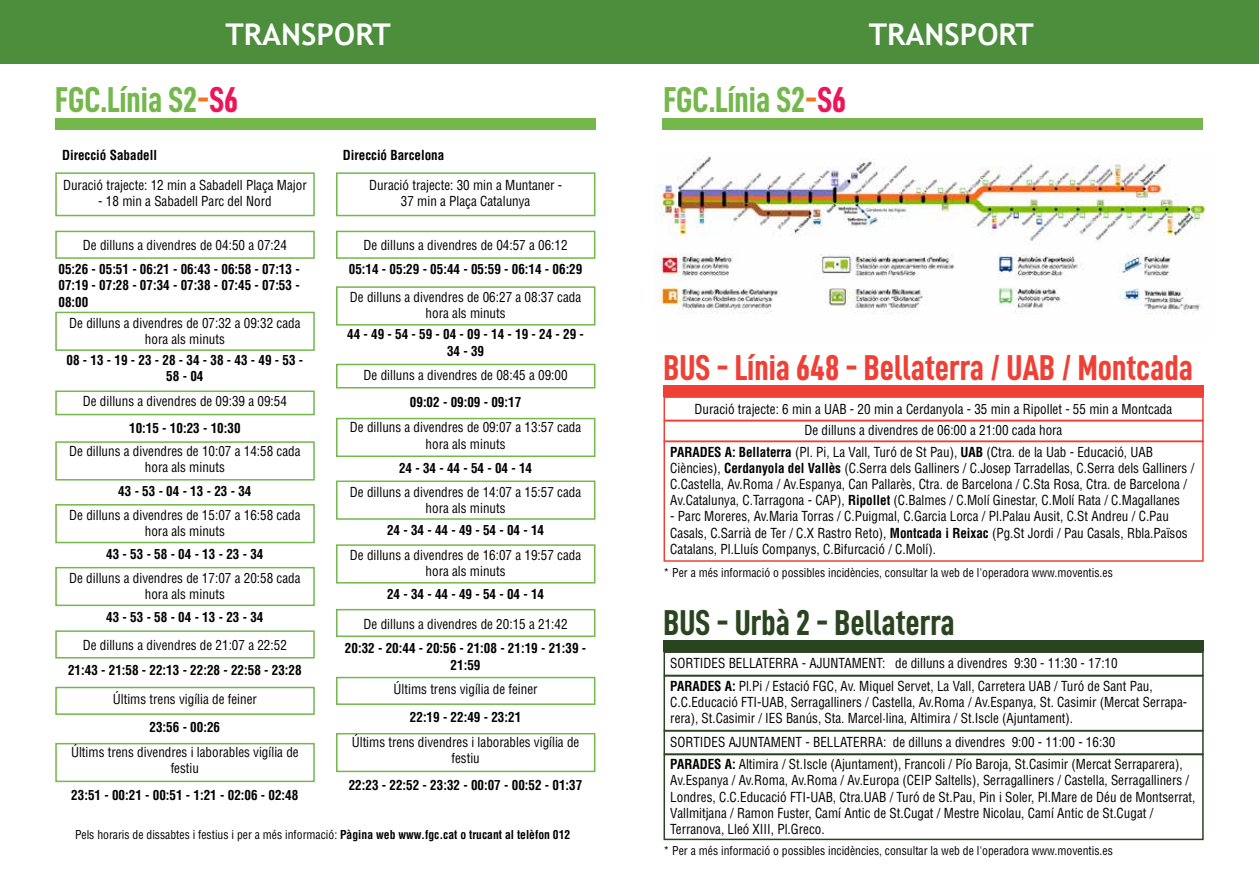
<style>
.page{position:relative;width:1259px;height:893px;background:#fff}
.page>*{position:absolute;margin:0;border:0;box-sizing:border-box;transform-origin:0 0}
.t1{font:36px "D DIN Condensed Bold";color:#ef4036}
.t2{font:36px "D DIN Condensed Bold";color:#74b74a}
.t3{font:36px "D DIN Condensed Bold";color:#29441f}
.t4{font:700 30px "Trebuchet MS";color:#fff}
.t5{font:condensed 13.5px/16.2px "Helvetica LT Std";color:#000;text-align:center}
.t6{font:700 condensed 13.5px/16.2px "Helvetica LT Std";color:#000;text-align:center}
.t7{font:condensed 12px "Helvetica LT Std";color:#000}
.s1{color:#ee761f}
.s2{color:#ed1557}
.s3{font-weight:700}
</style>
<div class="page">
<img style="left:653px;top:156px;width:553px;height:158px">
<div style="left:663px;top:396px;width:540px;height:25px;border:2px solid #ef4036"></div>
<div style="left:663px;top:420px;width:540px;height:22px;border:2px solid #ef4036"></div>
<div style="left:663px;top:441px;width:540px;height:121px;border:2px solid #ef4036"></div>
<div style="left:663px;top:385px;width:540px;height:12px;background:#ef4036"></div>
<div style="left:55px;top:172px;width:260px;height:44px;border:2px solid #74b74a"></div>
<div style="left:336px;top:172px;width:259px;height:44px;border:2px solid #74b74a"></div>
<div style="left:55px;top:231px;width:260px;height:28px;border:2px solid #74b74a"></div>
<div style="left:336px;top:231px;width:259px;height:28px;border:2px solid #74b74a"></div>
<div style="left:55px;top:312px;width:260px;height:39px;border:2px solid #74b74a"></div>
<div style="left:336px;top:286px;width:259px;height:40px;border:2px solid #74b74a"></div>
<div style="left:55px;top:391px;width:260px;height:24px;border:2px solid #74b74a"></div>
<div style="left:336px;top:364px;width:259px;height:24px;border:2px solid #74b74a"></div>
<div style="left:55px;top:441px;width:260px;height:39px;border:2px solid #74b74a"></div>
<div style="left:336px;top:418px;width:259px;height:39px;border:2px solid #74b74a"></div>
<div style="left:55px;top:504px;width:260px;height:39px;border:2px solid #74b74a"></div>
<div style="left:336px;top:480px;width:259px;height:40px;border:2px solid #74b74a"></div>
<div style="left:55px;top:567px;width:260px;height:39px;border:2px solid #74b74a"></div>
<div style="left:336px;top:544px;width:259px;height:39px;border:2px solid #74b74a"></div>
<div style="left:55px;top:630px;width:260px;height:28px;border:2px solid #74b74a"></div>
<div style="left:336px;top:609px;width:259px;height:28px;border:2px solid #74b74a"></div>
<div style="left:55px;top:687px;width:260px;height:28px;border:2px solid #74b74a"></div>
<div style="left:336px;top:677px;width:259px;height:28px;border:2px solid #74b74a"></div>
<div style="left:55px;top:743px;width:260px;height:39px;border:2px solid #74b74a"></div>
<div style="left:336px;top:733px;width:259px;height:39px;border:2px solid #74b74a"></div>
<div style="left:55px;top:118px;width:540px;height:12px;background:#74b74a"></div>
<div style="left:662px;top:118px;width:540px;height:12px;background:#74b74a"></div>
<div style="left:663px;top:651px;width:540px;height:25px;border:2px solid #29441f"></div>
<div style="left:663px;top:730px;width:540px;height:25px;border:2px solid #29441f"></div>
<div style="left:663px;top:675px;width:540px;height:56px;border:2px solid #29441f"></div>
<div style="left:663px;top:754px;width:540px;height:86px;border:2px solid #29441f"></div>
<div style="left:663px;top:640px;width:540px;height:12px;background:#29441f"></div>
<div style="left:0;top:0;width:1259px;height:64px;background:#4c8e3b"></div>
<h2 class="t4" style="left:226px;top:15px;width:167px">TRANSPORT</h2>
<h2 class="t4" style="left:868px;top:15px;width:167px">TRANSPORT</h2>
<h1 class="t2" style="left:55px;top:80px;width:184px">FGC.Línia S2<span class="s1">-</span><span class="s2">S6</span></h1>
<h1 class="t2" style="left:663px;top:80px;width:184px">FGC.Línia S2<span class="s1">-</span><span class="s2">S6</span></h1>
<p class="t6" style="left:62px;top:147px;width:96px">Direcció Sabadell</p>
<p class="t6" style="left:343px;top:147px;width:103px">Direcció Barcelona</p>
<p class="t5" style="left:63px;top:176px;width:245px">Duració trajecte: 12 min a Sabadell Plaça Major</p>
<p class="t5" style="left:98px;top:193px;width:175px">- 18 min a Sabadell Parc del Nord</p>
<p class="t5" style="left:369px;top:176px;width:195px">Duració trajecte: 30 min a Muntaner -<br>37 min a Plaça Catalunya</p>
<p class="t5" style="left:83px;top:237px;width:205px">De dilluns a divendres de 04:50 a 07:24</p>
<p class="t5" style="left:364px;top:237px;width:205px">De dilluns a divendres de 04:57 a 06:12</p>
<p class="t6" style="left:58px;top:261px;width:243px;text-align:justify">05:26 - 05:51 - 06:21 - 06:43 - 06:58 - 07:13 - 07:19 - 07:28 - 07:34 - 07:38 - 07:45 - 07:53 - 08:00</p>
<p class="t6" style="left:349px;top:261px;width:235px">05:14 - 05:29 - 05:44 - 05:59 - 06:14 - 06:29</p>
<p class="t5" style="left:350px;top:289px;width:233px">De dilluns a divendres de 06:27 a 08:37 cada hora als minuts</p>
<p class="t5" style="left:69px;top:314px;width:233px">De dilluns a divendres de 07:32 a 09:32 cada hora als minuts</p>
<p class="t6" style="left:347px;top:326px;width:238px">44 - 49 - 54 - 59 - 04 - 09 - 14 - 19 - 24 - 29 -<br>34 - 39</p>
<p class="t6" style="left:66px;top:352px;width:238px">08 - 13 - 19 - 23 - 28 - 34 - 38 - 43 - 49 - 53 -<br>58 - 04</p>
<p class="t5" style="left:363px;top:367px;width:205px">De dilluns a divendres de 08:45 a 09:00</p>
<p class="t5" style="left:83px;top:393px;width:205px">De dilluns a divendres de 09:39 a 09:54</p>
<p class="t6" style="left:129px;top:420px;width:113px">10:15 - 10:23 - 10:30</p>
<p class="t5" style="left:69px;top:443px;width:233px">De dilluns a divendres de 10:07 a 14:58 cada hora als minuts</p>
<p class="t6" style="left:118px;top:483px;width:135px">43 - 53 - 04 - 13 - 23 - 34</p>
<p class="t5" style="left:69px;top:507px;width:233px">De dilluns a divendres de 15:07 a 16:58 cada hora als minuts</p>
<p class="t6" style="left:106px;top:546px;width:159px">43 - 53 - 58 - 04 - 13 - 23 - 34</p>
<p class="t5" style="left:69px;top:569px;width:233px">De dilluns a divendres de 17:07 a 20:58 cada hora als minuts</p>
<p class="t6" style="left:106px;top:609px;width:159px">43 - 53 - 58 - 04 - 13 - 23 - 34</p>
<p class="t5" style="left:83px;top:637px;width:205px">De dilluns a divendres de 21:07 a 22:52</p>
<p class="t6" style="left:68px;top:662px;width:235px">21:43 - 21:58 - 22:13 - 22:28 - 22:58 - 23:28</p>
<p class="t5" style="left:113px;top:691px;width:145px">Últims trens vigília de feiner</p>
<p class="t6" style="left:150px;top:718px;width:72px">23:56 - 00:26</p>
<p class="t6" style="left:410px;top:394px;width:113px">09:02 - 09:09 - 09:17</p>
<p class="t5" style="left:350px;top:419px;width:233px">De dilluns a divendres de 09:07 a 13:57 cada hora als minuts</p>
<p class="t6" style="left:399px;top:460px;width:135px">24 - 34 - 44 - 54 - 04 - 14</p>
<p class="t5" style="left:350px;top:484px;width:233px">De dilluns a divendres de 14:07 a 15:57 cada hora als minuts</p>
<p class="t6" style="left:387px;top:522px;width:159px">24 - 34 - 44 - 49 - 54 - 04 - 14</p>
<p class="t5" style="left:350px;top:547px;width:233px">De dilluns a divendres de 16:07 a 19:57 cada hora als minuts</p>
<p class="t6" style="left:387px;top:586px;width:159px">24 - 34 - 44 - 49 - 54 - 04 - 14</p>
<p class="t5" style="left:363px;top:615px;width:205px">De dilluns a divendres de 20:15 a 21:42</p>
<p class="t6" style="left:345px;top:640px;width:243px">20:32 - 20:44 - 20:56 - 21:08 - 21:19 - 21:39 -<br>21:59</p>
<p class="t5" style="left:393px;top:681px;width:145px">Últims trens vigília de feiner</p>
<p class="t6" style="left:410px;top:709px;width:113px">22:19 - 22:49 - 23:21</p>
<p class="t5" style="left:71px;top:744px;width:229px">Últims trens divendres i laborables vigília de festiu</p>
<p class="t5" style="left:352px;top:734px;width:229px">Últims trens divendres i laborables vigília de festiu</p>
<p class="t6" style="left:71px;top:787px;width:228px">23:51 - 00:21 - 00:51 - 1:21 - 02:06 - 02:48</p>
<p class="t6" style="left:349px;top:777px;width:235px">22:23 - 22:52 - 23:32 - 00:07 - 00:52 - 01:37</p>
<p class="t7" style="left:75px;top:827px;width:497px">Pels horaris de dissabtes i festius i per a més informació: <span class="s3">Pàgina web www.fgc.cat o trucant al telèfon 012</span></p>
<h1 class="t1" style="left:663px;top:348px;width:531px">BUS - Línia 648 - Bellaterra / UAB / Montcada</h1>
<p class="t5" style="left:694px;top:401px;width:479px">Duració trajecte: 6 min a UAB - 20 min a Cerdanyola - 35 min a Ripollet - 55 min a Montcada</p>
<p class="t5" style="left:804px;top:422px;width:259px">De dilluns a divendres de 06:00 a 21:00 cada hora</p>
<p class="t5" style="left:670px;top:444px;width:484px"><span class="s3">PARADES A: Bellaterra</span> (Pl. Pi, La Vall, Turó de St Pau), <span class="s3">UAB</span> (Ctra. de la Uab - Educació, UAB</p>
<p class="t5" style="left:670px;top:460px;width:525px;text-align:left">Ciències), <span class="s3">Cerdanyola del Vallès</span> (C.Serra dels Galliners / C.Josep Tarradellas, C.Serra dels Galliners /<br>C.Castella, Av.Roma / Av.Espanya, Can Pallarès, Ctra. de Barcelona / C.Sta Rosa, Ctra. de Barcelona /<br>Av.Catalunya, C.Tarragona - CAP), <span class="s3">Ripollet</span> (C.Balmes / C.Molí Ginestar, C.Molí Rata / C.Magallanes</p>
<p class="t5" style="left:670px;top:508px;width:519px;text-align:left">- Parc Moreres, Av.Maria Torras / C.Puigmal, C.Garcia Lorca / Pl.Palau Ausit, C.St Andreu / C.Pau<br>Casals, C.Sarrià de Ter / C.X Rastro Reto), <span class="s3">Montcada i Reixac</span> (Pg.St Jordi / Pau Casals, Rbla.Països<br>Catalans, Pl.Lluís Companys, C.Bifurcació / C.Molí).</p>
<p class="t7" style="left:663px;top:565px;width:451px">* Per a més informació o possibles incidències, consultar la web de l'operadora www.moventis.es</p>
<h1 class="t3" style="left:663px;top:603px;width:293px">BUS - Urbà 2 - Bellaterra</h1>
<p class="t5" style="left:670px;top:655px;width:449px">SORTIDES BELLATERRA - AJUNTAMENT: de dilluns a divendres 9:30 - 11:30 - 17:10</p>
<p class="t5" style="left:670px;top:677px;width:518px;text-align:left"><span class="s3">PARADES A:</span> Pl.Pi / Estació FGC, Av. Miquel Servet, La Vall, Carretera UAB / Turó de Sant Pau,<br>C.C.Educació FTI-UAB, Serragalliners / Castella, Av.Roma / Av.Espanya, St. Casimir (Mercat Serrapa&shy;rera), St.Casimir / IES Banús, Sta. Marcel·lina, Altimira / St.Iscle (Ajuntament).</p>
<p class="t5" style="left:670px;top:756px;width:527px;text-align:left"><span class="s3">PARADES A:</span> Altimira / St.Iscle (Ajuntament), Francoli / Pío Baroja, St.Casimir (Mercat Serraparera), Av.Espanya / Av.Roma, Av.Roma / Av.Europa (CEIP Saltells), Serragalliners / Castella, Serragalliners / Londres, C.C.Educació FTI-UAB, Ctra.UAB / Turó de St.Pau, Pin i Soler, Pl.Mare de Déu de Montserrat, Vallmitjana / Ramon Fuster, Camí Antic de St.Cugat / Mestre Nicolau, Camí Antic de St.Cugat / Terranova, Lleó XIII, Pl.Greco.</p>
<p class="t7" style="left:663px;top:844px;width:451px">* Per a més informació o possibles incidències, consultar la web de l'operadora www.moventis.es</p>
<p class="t5" style="left:670px;top:734px;width:446px">SORTIDES AJUNTAMENT - BELLATERRA: de dilluns a divendres 9:00 - 11:00 - 16:30</p>
</div>
